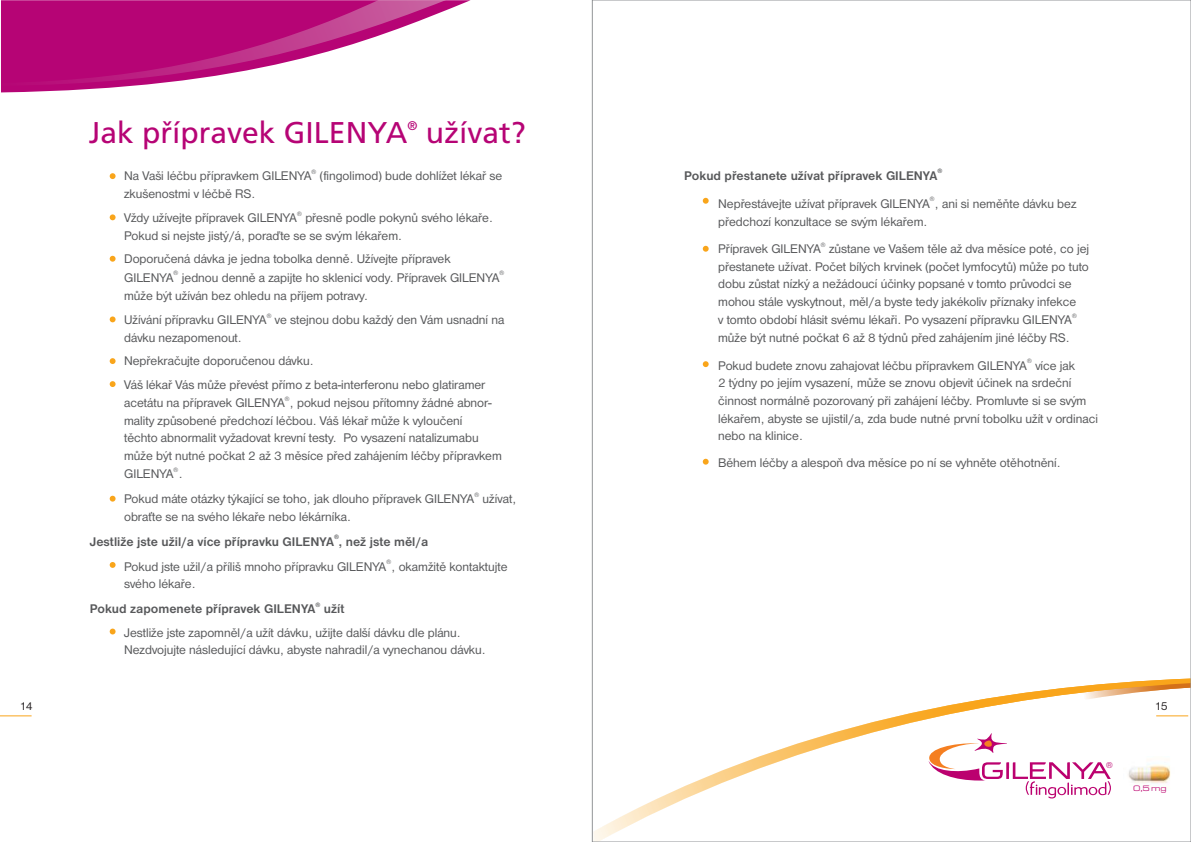
<style>
.page{position:relative;width:1191px;height:842px;background:#fff}
.page>*{position:absolute;margin:0;border:0;box-sizing:border-box;transform-origin:0 0}
.t1{font:30px "Frutiger LT Pro";color:#b60475}
.t2{font:13px/17.6px "Nimbus Sans DEE";color:#57585a}
.t3{font:700 13px "Nimbus Sans DEE";color:#57585a}
.t4{font:12.5px "Frutiger LT Pro";color:#b60475}
.t5{font:12px "Nimbus Sans DEE";color:#231f20}
.t6{font:8.8px "Nimbus Sans DEE";color:#bb016f}
.t7{font:expanded 8.1px "Eurostile TEE";color:#bb016f}
.t8{font:6.5px "Nimbus Sans DEE";color:#57585a}
.t9{font:700 6.5px "Nimbus Sans DEE";color:#57585a}
</style>
<div class="page">
<svg style="left:594px;top:678px;width:595px;height:162px"></svg>
<svg style="left:1px;top:0;width:469px;height:92px"></svg>
<svg style="left:1px;top:0;width:447px;height:86px"></svg>
<svg style="left:110px;top:173px;width:6px;height:6px"></svg>
<svg style="left:110px;top:214px;width:6px;height:6px"></svg>
<svg style="left:110px;top:256px;width:6px;height:6px"></svg>
<svg style="left:110px;top:316px;width:6px;height:6px"></svg>
<svg style="left:110px;top:358px;width:6px;height:6px"></svg>
<svg style="left:110px;top:381px;width:6px;height:6px"></svg>
<svg style="left:110px;top:496px;width:6px;height:6px"></svg>
<svg style="left:110px;top:562px;width:6px;height:6px"></svg>
<svg style="left:110px;top:629px;width:6px;height:5px"></svg>
<svg style="left:703px;top:198px;width:5px;height:6px"></svg>
<svg style="left:703px;top:246px;width:5px;height:6px"></svg>
<svg style="left:703px;top:361px;width:5px;height:6px"></svg>
<svg style="left:703px;top:459px;width:5px;height:6px"></svg>
<hr style="left:1156px;top:715px;width:32px;height:1px;background:#f9a51b">
<hr style="left:0;top:715px;width:32px;height:1px;background:#f9a51b">
<img style="left:1123px;top:757px;width:51px;height:34px">
<svg style="left:928px;top:733px;width:183px;height:65px"></svg>
<h1 class="t1" style="left:89px;top:120px;width:438px">Jak přípravek GILENYA užívat?</h1>
<p class="t8" style="left:311px;top:168px;width:7px">®</p>
<p class="t2" style="left:124px;top:167px;width:379px">Na Vaši léčbu přípravkem GILENYA (fingolimod) bude dohlížet lékař se zkušenostmi v léčbě RS.</p>
<p class="t8" style="left:297px;top:210px;width:7px">®</p>
<p class="t2" style="left:124px;top:209px;width:370px">Vždy užívejte přípravek GILENYA přesně podle pokynů svého lékaře.<br>Pokud si nejste jistý/á, poraďte se se svým lékařem.</p>
<p class="t2" style="left:124px;top:250px;width:328px">Doporučená dávka je jedna tobolka denně. Užívejte přípravek</p>
<p class="t8" style="left:173px;top:269px;width:7px">®</p>
<p class="t8" style="left:499px;top:269px;width:7px">®</p>
<p class="t2" style="left:124px;top:269px;width:376px">GILENYA jednou denně a zapijte ho sklenicí vody. Přípravek GILENYA může být užíván bez ohledu na příjem potravy.</p>
<p class="t8" style="left:266px;top:311px;width:7px">®</p>
<p class="t2" style="left:124px;top:311px;width:382px">Užívání přípravku GILENYA ve stejnou dobu každý den Vám usnadní na dávku nezapomenout.</p>
<p class="t2" style="left:124px;top:349px;width:363px;line-height:23.5px">Nepřekračujte doporučenou dávku.<br>Váš lékař Vás může převést přímo z beta-interferonu nebo glatiramer</p>
<p class="t8" style="left:284px;top:395px;width:7px">®</p>
<p class="t2" style="left:124px;top:394px;width:379px">acetátu na přípravek GILENYA , pokud nejsou přítomny žádné abnor&shy;mality způsobené předchozí léčbou. Váš lékař může k vyloučení<br>těchto abnormalit vyžadovat krevní testy. Po vysazení natalizumabu může být nutné počkat 2 až 3 měsíce před zahájením léčby přípravkem</p>
<p class="t8" style="left:173px;top:466px;width:7px">®</p>
<p class="t2" style="left:124px;top:465px;width:60px">GILENYA .</p>
<p class="t8" style="left:474px;top:490px;width:7px">®</p>
<p class="t2" style="left:124px;top:490px;width:394px">Pokud máte otázky týkající se toho, jak dlouho přípravek GILENYA užívat, obraťte se na svého lékaře nebo lékárníka.</p>
<p class="t9" style="left:334px;top:533px;width:6px">®</p>
<p class="t3" style="left:90px;top:533px;width:340px">Jestliže jste užil/a více přípravku GILENYA , než jste měl/a</p>
<p class="t8" style="left:386px;top:558px;width:7px">®</p>
<p class="t2" style="left:124px;top:557px;width:385px">Pokud jste užil/a příliš mnoho přípravku GILENYA , okamžitě kontaktujte svého lékaře.</p>
<p class="t9" style="left:315px;top:600px;width:6px">®</p>
<p class="t3" style="left:90px;top:601px;width:256px">Pokud zapomenete přípravek GILENYA užít</p>
<p class="t2" style="left:124px;top:624px;width:363px">Jestliže jste zapomněl/a užít dávku, užijte další dávku dle plánu.<br>Nezdvojujte následující dávku, abyste nahradil/a vynechanou dávku.</p>
<p class="t4" style="left:407px;top:121px;width:11px">®</p>
<p class="t9" style="left:937px;top:167px;width:6px">®</p>
<p class="t3" style="left:684px;top:168px;width:255px">Pokud přestanete užívat přípravek GILENYA</p>
<p class="t8" style="left:929px;top:195px;width:7px">®</p>
<p class="t2" style="left:718px;top:195px;width:360px">Nepřestávejte užívat přípravek GILENYA , ani si neměňte dávku bez předchozí konzultace se svým lékařem.</p>
<p class="t8" style="left:820px;top:241px;width:7px">®</p>
<p class="t2" style="left:718px;top:240px;width:372px">Přípravek GILENYA zůstane ve Vašem těle až dva měsíce poté, co jej přestanete užívat. Počet bílých krvinek (počet lymfocytů) může po tuto dobu zůstat nízký a nežádoucí účinky popsané v tomto průvodci se mohou stále vyskytnout, měl/a byste tedy jakékoliv příznaky infekce</p>
<p class="t8" style="left:1071px;top:312px;width:7px">®</p>
<p class="t2" style="left:718px;top:311px;width:355px">v tomto období hlásit svému lékaři. Po vysazení přípravku GILENYA může být nutné počkat 6 až 8 týdnů před zahájením jiné léčby RS.</p>
<p class="t8" style="left:1026px;top:357px;width:7px">®</p>
<p class="t2" style="left:718px;top:356px;width:381px">Pokud budete znovu zahajovat léčbu přípravkem GILENYA více jak<br>2 týdny po jejím vysazení, může se znovu objevit účinek na srdeční činnost normálně pozorovaný při zahájení léčby. Promluvte si se svým lékařem, abyste se ujistil/a, zda bude nutné první tobolku užít v ordinaci nebo na klinice.</p>
<p class="t2" style="left:718px;top:453px;width:344px">Během léčby a alespoň dva měsíce po ní se vyhněte otěhotnění.</p>
<p class="t5" style="left:20px;top:698px;width:14px">14</p>
<p class="t5" style="left:1154px;top:698px;width:15px">15</p>
<p class="t6" style="left:1106px;top:760px;width:9px">®</p>
<p class="t7" style="left:1133px;top:783px;width:35px">0,5 mg</p>
</div>
